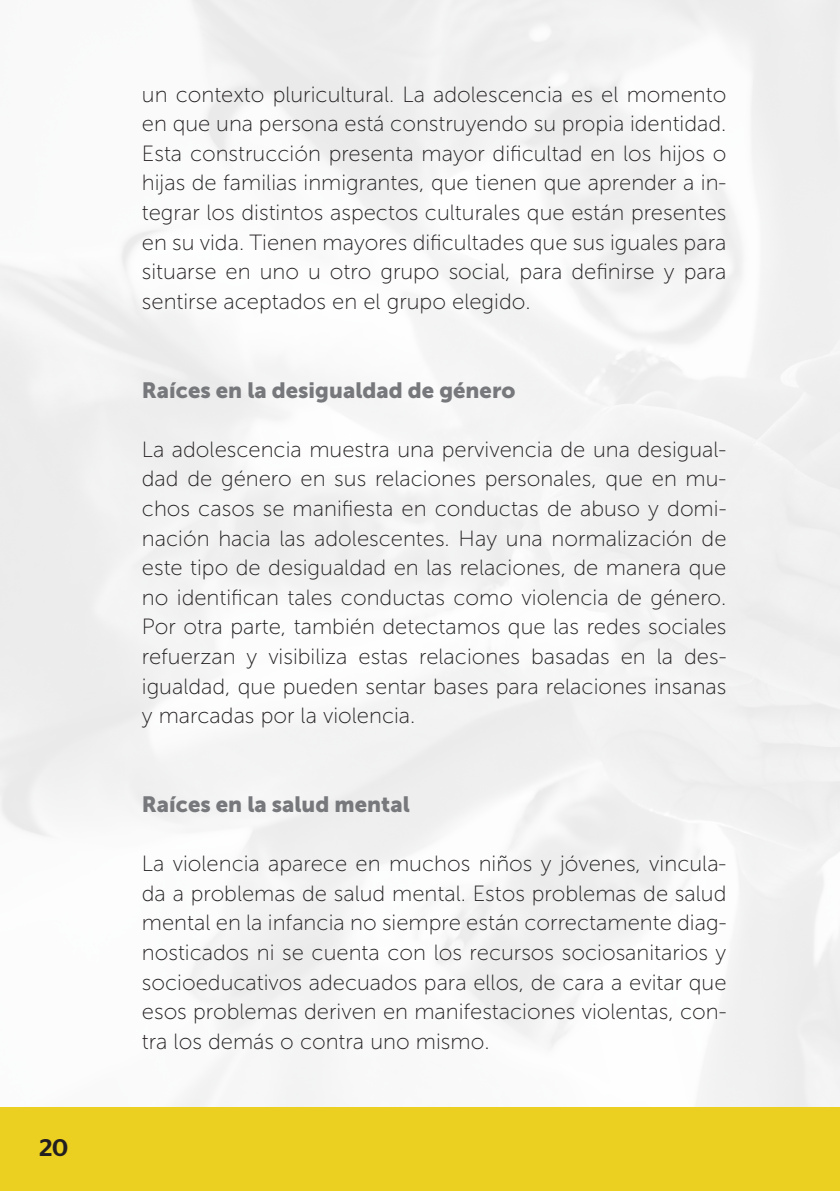
<style>
.page{position:relative;width:840px;height:1191px;background:#fff}
.page>*{position:absolute;margin:0;border:0;box-sizing:border-box;transform-origin:0 0}
.t1{font:500 24px "Stag Sans";color:#231f20}
.t2{font:22px/29.6px "Museo Sans 100";color:#231f20;text-align:justify}
.t3{font:22px "Museo Sans 900";color:#76787b}
</style>
<div class="page">
<div style="left:0;top:1106px;width:839px;height:85px;background:#ebd021"></div>
<hr style="left:839px;top:1106px;width:1px;height:85px;background:#ebd021">
<p class="t1" style="left:39px;top:1133px;width:30px">20</p>
<p class="t2" style="left:142px;top:79px;width:585px">un contexto pluricultural. La adolescencia es el momento en que una persona está construyendo su propia identidad.<br>Esta construcción presenta mayor dificultad en los hijos o hijas de familias inmigrantes, que tienen que aprender a in&shy;tegrar los distintos aspectos culturales que están presentes en su vida. Tienen mayores dificultades que sus iguales para situarse en uno u otro grupo social, para definirse y para sentirse aceptados en el grupo elegido.</p>
<p class="t3" style="left:142px;top:377px;width:375px">Raíces en la desigualdad de género</p>
<p class="t2" style="left:142px;top:435px;width:585px">La adolescencia muestra una pervivencia de una desigual&shy;dad de género en sus relaciones personales, que en mu&shy;chos casos se manifiesta en conductas de abuso y domi&shy;nación hacia las adolescentes. Hay una normalización de este tipo de desigualdad en las relaciones, de manera que no identifican tales conductas como violencia de género.<br>Por otra parte, también detectamos que las redes sociales refuerzan y visibiliza estas relaciones basadas en la des&shy;igualdad, que pueden sentar bases para relaciones insanas y marcadas por la violencia.</p>
<p class="t3" style="left:142px;top:792px;width:269px">Raíces en la salud mental</p>
<p class="t2" style="left:142px;top:849px;width:585px">La violencia aparece en muchos niños y jóvenes, vincula&shy;da a problemas de salud mental. Estos problemas de salud mental en la infancia no siempre están correctamente diag&shy;nosticados ni se cuenta con los recursos sociosanitarios y socioeducativos adecuados para ellos, de cara a evitar que esos problemas deriven en manifestaciones violentas, con&shy;tra los demás o contra uno mismo.</p>
</div>
